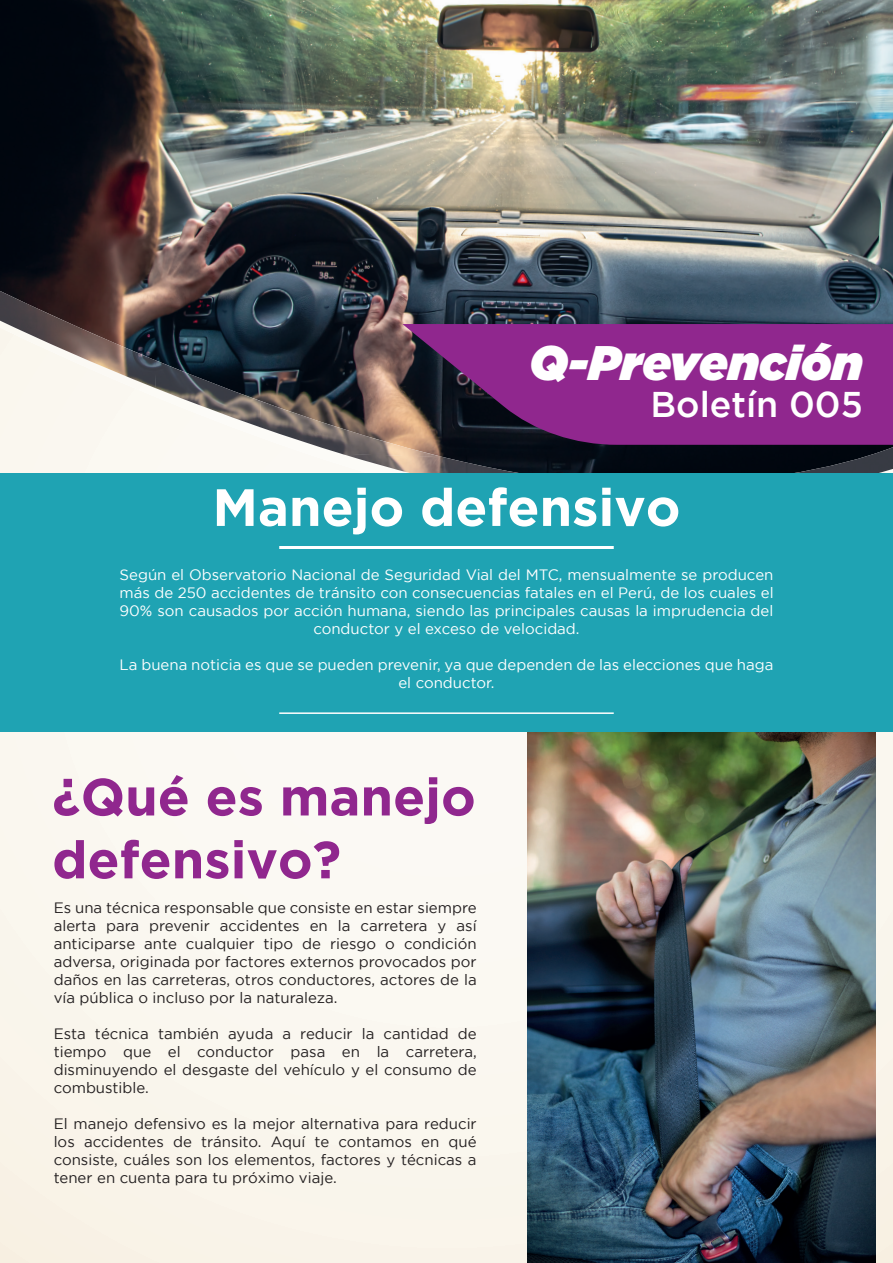
<style>
.page{position:relative;width:893px;height:1263px;background:#fff}
.page>*{position:absolute;margin:0;border:0;box-sizing:border-box;transform-origin:0 0}
.t1{font:700 52.35px/62.8px "Gotham";color:#90278e}
.t2{font:700 52.35px "Gotham";color:#fff}
.t3{font:italic 900 48.45px "Gotham";color:#fff}
.t4{font:500 35.7px "Gotham";color:#fff}
.t5{font:15px/18px "Gotham";color:#231f20;text-align:justify}
.t6{font:15px/18px "Gotham";color:#fff;text-align:center}
</style>
<div class="page">
<div style="left:0;top:732px;width:893px;height:531px;background:#faf7ef"></div>
<img style="left:528px;top:732px;width:347px;height:531px">
<img style="left:0;top:0;width:893px;height:321px">
<svg style="left:0;top:321px;width:893px;height:152px"></svg>
<img style="left:0;top:291px;width:156px;height:97px">
<img style="left:155px;top:360px;width:106px;height:67px">
<img style="left:260px;top:401px;width:184px;height:56px">
<img style="left:786px;top:447px;width:107px;height:26px">
<img style="left:341px;top:454px;width:446px;height:19px">
<svg style="left:402px;top:324px;width:491px;height:121px;background:#7f277e"></svg>
<div style="left:0;top:473px;width:893px;height:259px;background:#1fa3b3"></div>
<hr style="left:279px;top:546px;width:335px;height:3px;background:#fff">
<hr style="left:279px;top:712px;width:335px;height:2px;background:#fff">
<h2 class="t3" style="left:529px;top:335px;width:335px">Q-Prevención</h2>
<h3 class="t4" style="left:650px;top:384px;width:214px">Boletín 005</h3>
<h1 class="t2" style="left:212px;top:477px;width:469px">Manejo defensivo</h1>
<p class="t6" style="left:120px;top:566px;width:656px">Según el Observatorio Nacional de Seguridad Vial del MTC, mensualmente se producen más de 250 accidentes de tránsito con consecuencias fatales en el Perú, de los cuales el 90% son causados por acción humana, siendo las principales causas la imprudencia del conductor y el exceso de velocidad.</p>
<p class="t6" style="left:120px;top:656px;width:655px">La buena noticia es que se pueden prevenir, ya que dependen de las elecciones que haga el conductor.</p>
<h1 class="t1" style="left:52px;top:764px;width:425px">¿Qué es manejo defensivo?</h1>
<p class="t5" style="left:54px;top:898px;width:424px">Es una técnica responsable que consiste en estar siempre alerta para prevenir accidentes en la carretera y así anticiparse ante cualquier tipo de riesgo o condición adversa, originada por factores externos provocados por daños en las carreteras, otros conductores, actores de la vía pública o incluso por la naturaleza.</p>
<p class="t5" style="left:54px;top:1024px;width:424px">Esta técnica también ayuda a reducir la cantidad de tiempo que el conductor pasa en la carretera, disminuyendo el desgaste del vehículo y el consumo de combustible.</p>
<p class="t5" style="left:54px;top:1114px;width:424px">El manejo defensivo es la mejor alternativa para reducir los accidentes de tránsito. Aquí te contamos en qué consiste, cuáles son los elementos, factores y técnicas a tener en cuenta para tu próximo viaje.</p>
</div>
